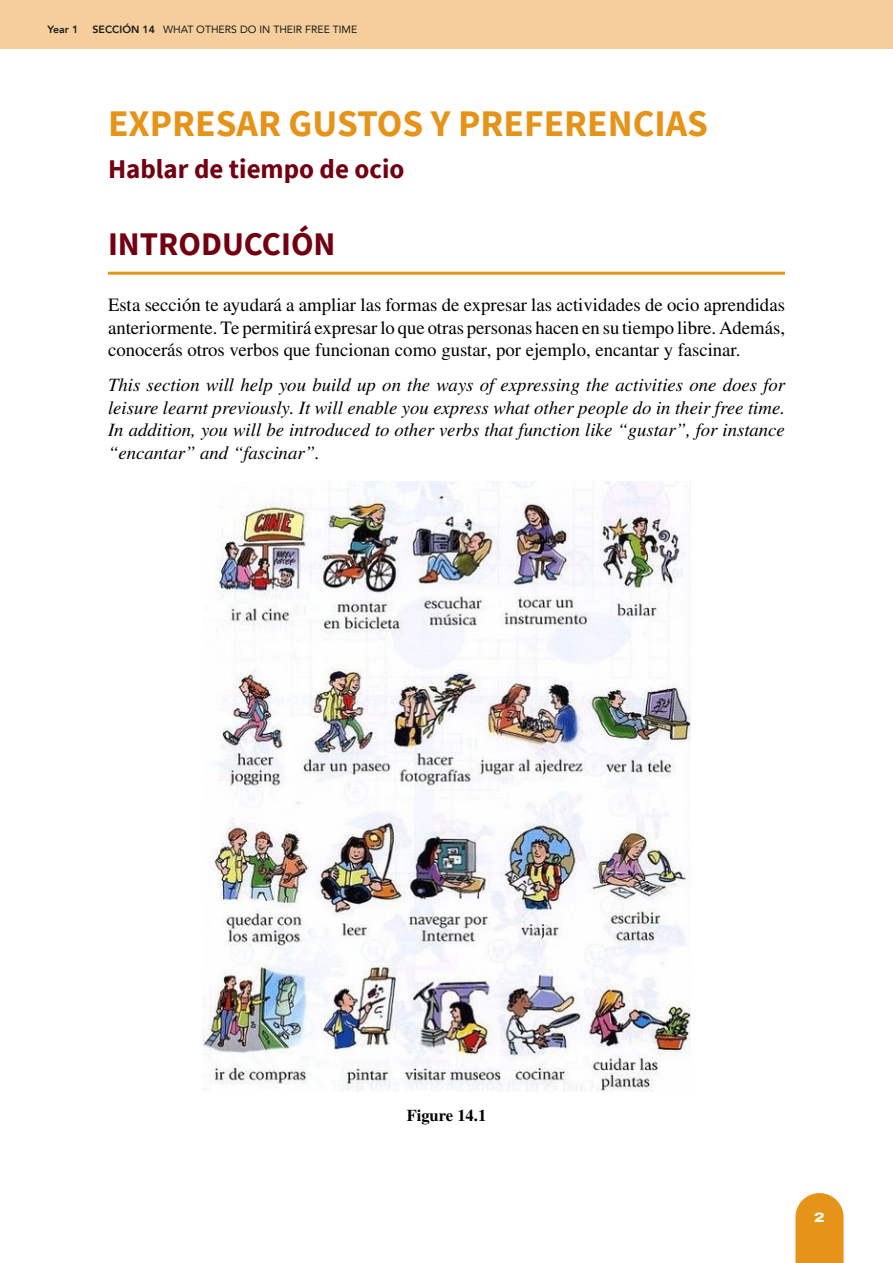
<style>
.page{position:relative;width:893px;height:1263px;background:#fff}
.page>*{position:absolute;margin:0;border:0;box-sizing:border-box;transform-origin:0 0}
.t1{font:700 37.5px "Source Sans Pro";color:#e69419}
.t2{font:700 33px "Source Sans Pro";color:#720011}
.t3{font:700 27px "Source Sans Pro";color:#720011}
.t4{font:italic 18.75px/22.5px "STIX General";color:#000;text-align:justify}
.t5{font:18.75px/22.5px "STIX General";color:#000;text-align:justify}
.t6{font:700 16.5px "STIX General";color:#000}
.t7{font:800 13.5px "Archivo Expanded";color:#fff}
.t8{font:10.5px "Avenir";color:#1a1a1a}
.t9{font:800 10.5px "Avenir";color:#1a1a1a}
.s1{font-weight:800}
</style>
<div class="page">
<div style="left:0;top:0;width:893px;height:49px;background:#f5ce9b"></div>
<svg style="left:795px;top:1193px;width:49px;height:70px;background:#e89d2e"></svg>
<hr style="left:108px;top:272px;width:677px;height:3px;background:#e69419">
<img style="left:202px;top:481px;width:489px;height:610px">
<p class="t9" style="left:48px;top:21px;width:32px">Year 1</p>
<p class="t8" style="left:93px;top:21px;width:266px"><span class="s1">SECCIÓN 14</span> WHAT OTHERS DO IN THEIR FREE TIME</p>
<h1 class="t1" style="left:108px;top:98px;width:602px">EXPRESAR GUSTOS Y PREFERENCIAS</h1>
<h3 class="t3" style="left:108px;top:150px;width:298px">Hablar de tiempo de ocio</h3>
<h2 class="t2" style="left:108px;top:221px;width:229px">INTRODUCCIÓN</h2>
<p class="t5" style="left:108px;top:294px;width:678px">Esta sección te ayudará a ampliar las formas de expresar las actividades de ocio aprendidas anteriormente. Te permitirá expresar lo que otras personas hacen en su tiempo libre. Además, conocerás otros verbos que funcionan como gustar, por ejemplo, encantar y fascinar.</p>
<p class="t4" style="left:108px;top:373px;width:679px">This section will help you build up on the ways of expressing the activities one does for leisure learnt previously. It will enable you express what other people do in their free time.<br>In addition, you will be introduced to other verbs that function like “gustar”, for instance “encantar” and “fascinar”.</p>
<p class="t6" style="left:407px;top:1103px;width:81px">Figure 14.1</p>
<p class="t7" style="left:814px;top:1207px;width:12px">2</p>
</div>
